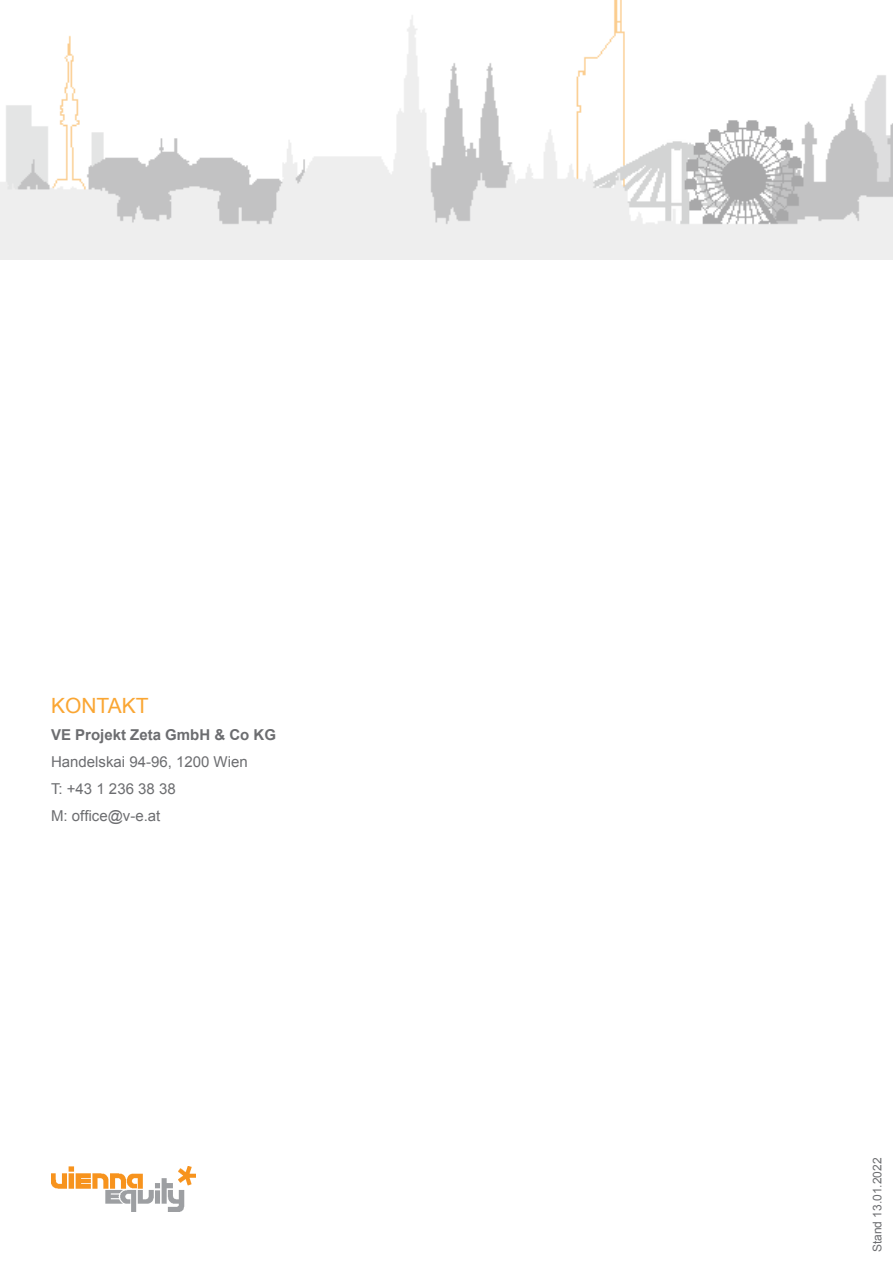
<style>
.page{position:relative;width:893px;height:1263px;background:#fff}
.page>*{position:absolute;margin:0;border:0;box-sizing:border-box;transform-origin:0 0}
.t1{font:21px "Arial";color:#faa633}
.t2{font:15px/27px "Arial";color:#6c6d70}
.t3{font:700 15px "Arial";color:#6c6d70}
.t4{font:12px "Arial";color:#6c6d70}
</style>
<div class="page">
<img style="left:51px;top:1166px;width:145px;height:46px">
<img style="left:0;top:0;width:893px;height:260px">
<h1 class="t1" style="left:51px;top:691px;width:99px">KONTAKT</h1>
<p class="t3" style="left:51px;top:724px;width:227px">VE Projekt Zeta GmbH &amp; Co KG</p>
<p class="t2" style="left:51px;top:748px;width:198px">Handelskai 94-96, 1200 Wien<br>T: +43 1 236 38 38<br>M: office@v-e.at</p>
<p class="t4" style="left:869px;top:1252px;width:96px;rotate:-90deg">Stand 13.01.2022</p>
</div>
